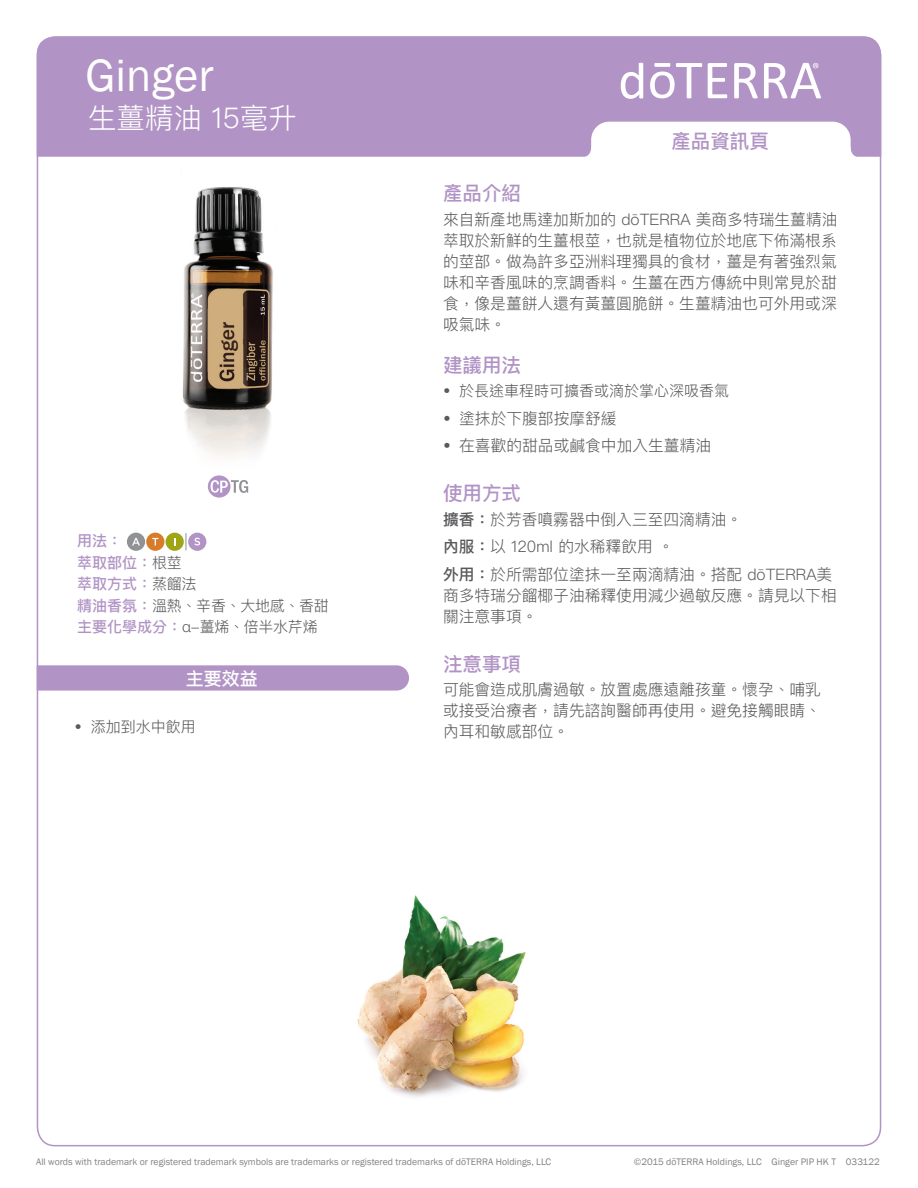
<style>
.page{position:relative;width:918px;height:1188px;background:#fff}
.page>*{position:absolute;margin:0;border:0;box-sizing:border-box;transform-origin:0 0}
.t1{font:46.5px "Franklin Gothic";color:#fff}
.t2{font:300 28.5px "Ping Fang TC";color:#fff}
.t3{font:500 19.5px "Ping Fang TC";color:#b194c5}
.t4{font:500 18px "Ping Fang TC";color:#fff}
.t5{font:300 15.75px/21px "Ping Fang TC";color:#5a5a5d;text-align:justify}
.t6{font:300 15px/21.5px "Ping Fang TC";letter-spacing:-.02em;color:#5a5a5d}
.t7{font:300 15px "Ping Fang TC";color:#5a5a5d}
.t8{font:9.75px "Franklin Gothic";color:#808285}
.s1{font-weight:500;color:#b194c5}
.s2{font-weight:500}
</style>
<div class="page">
<div style="left:37px;top:36px;width:844px;height:121px;background:#b194c5"></div>
<svg style="left:734px;top:63px;width:24px;height:35px"></svg>
<svg style="left:708px;top:63px;width:19px;height:35px"></svg>
<svg style="left:650px;top:63px;width:52px;height:35px"></svg>
<svg style="left:621px;top:63px;width:22px;height:36px"></svg>
<svg style="left:764px;top:63px;width:57px;height:35px"></svg>
<svg style="left:581px;top:122px;width:280px;height:35px"></svg>
<svg style="left:185px;top:533px;width:1px;height:17px"></svg>
<div style="left:127px;top:533px;width:18px;height:18px;background:#919295;border-radius:50%"></div>
<svg style="left:132px;top:538px;width:8px;height:7px"></svg>
<div style="left:146px;top:533px;width:18px;height:18px;background:#d77c29;border-radius:50%"></div>
<svg style="left:152px;top:538px;width:6px;height:7px"></svg>
<div style="left:166px;top:533px;width:18px;height:18px;background:#9ea615;border-radius:50%"></div>
<div style="left:188px;top:533px;width:18px;height:18px;background:#b194c5;border-radius:50%"></div>
<svg style="left:194px;top:538px;width:6px;height:7px"></svg>
<svg style="left:37px;top:665px;width:372px;height:26px;background:#b397c7"></svg>
<img style="left:182px;top:187px;width:91px;height:270px">
<svg style="left:208px;top:475px;width:40px;height:23px"></svg>
<img style="left:357px;top:895px;width:169px;height:203px">
<h1 class="t1" style="left:85px;top:47px;width:130px">Ginger</h1>
<h2 class="t2" style="left:88px;top:101px;width:210px">生薑精油 15毫升</h2>
<p class="t6" style="left:77px;top:530px;width:253px"><span class="s1">用法：<br>萃取部位：</span>根莖<br><span class="s1">萃取方式：</span>蒸餾法<br><span class="s1">精油香氛：</span>溫熱、辛香、大地感、香甜<span class="s1">主要化學成分：</span>α-薑烯、倍半水芹烯</p>
<p class="t4" style="left:186px;top:667px;width:74px">主要效益</p>
<p class="t7" style="left:75px;top:717px;width:123px">• 添加到水中飲用</p>
<p class="t3" style="left:671px;top:129px;width:99px">產品資訊頁</p>
<p class="t3" style="left:443px;top:181px;width:79px">產品介紹</p>
<p class="t5" style="left:443px;top:208px;width:396px">來自新產地馬達加斯加的 dōTERRA 美商多特瑞生薑精油萃取於新鮮的生薑根莖，也就是植物位於地底下佈滿根系的莖部。做為許多亞洲料理獨具的食材，薑是有著強烈氣味和辛香風味的烹調香料。生薑在西方傳統中則常見於甜食，像是薑餅人還有黃薑圓脆餅。生薑精油也可外用或深吸氣味。</p>
<p class="t3" style="left:443px;top:353px;width:79px">建議用法</p>
<p class="t7" style="left:443px;top:381px;width:288px">• 於長途車程時可擴香或滴於掌心深吸香氣</p>
<p class="t5" style="left:443px;top:407px;width:175px">• 塗抹於下腹部按摩舒緩</p>
<p class="t5" style="left:443px;top:435px;width:270px">• 在喜歡的甜品或鹹食中加入生薑精油</p>
<p class="t3" style="left:443px;top:481px;width:79px">使用方式</p>
<p class="t5" style="left:443px;top:505px;width:391px;line-height:27.8px;text-align:left"><span class="s2">擴香：</span>於芳香噴霧器中倒入三至四滴精油。<br><span class="s2">內服：</span>以 120ml 的水稀釋飲用 。<br><span class="s2">外用：</span>於所需部位塗抹一至兩滴精油。搭配 dōTERRA美</p>
<p class="t5" style="left:443px;top:585px;width:395px">商多特瑞分餾椰子油稀釋使用減少過敏反應。請見以下相關注意事項。</p>
<p class="t3" style="left:443px;top:652px;width:79px">注意事項</p>
<p class="t5" style="left:443px;top:679px;width:379px">可能會造成肌膚過敏。放置處應遠離孩童。懷孕、哺乳或接受治療者，請先諮詢醫師再使用。避免接觸眼睛、內耳和敏感部位。</p>
<p class="t8" style="left:36px;top:1156px;width:517px">All words with trademark or registered trademark symbols are trademarks or registered trademarks of dōTERRA Holdings, LLC</p>
<p class="t8" style="left:634px;top:1156px;width:247px">©2015 dōTERRA Holdings, LLC Ginger PIP HK T 033122</p>
</div>
